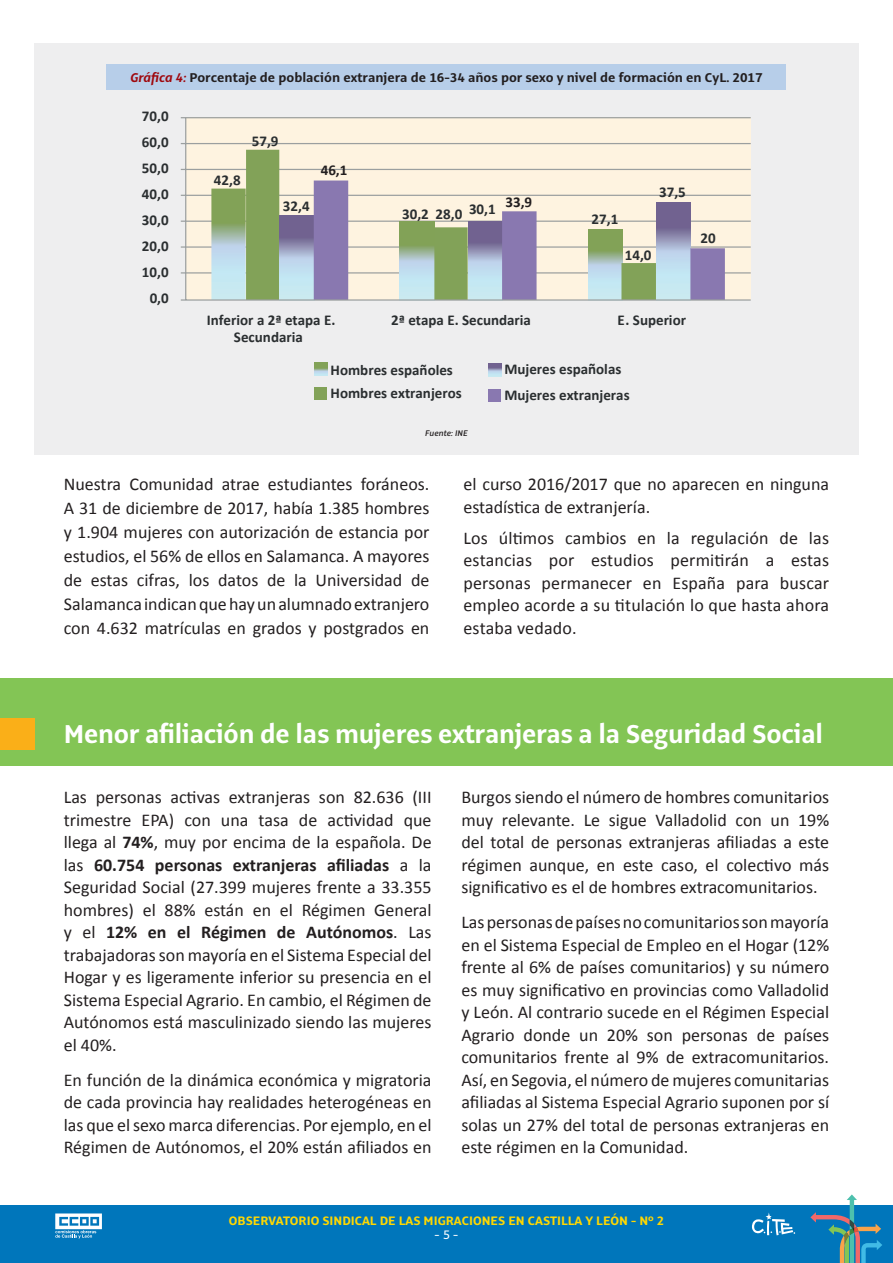
<style>
.page{position:relative;width:893px;height:1263px;background:#fff}
.page>*{position:absolute;margin:0;border:0;box-sizing:border-box;transform-origin:0 0}
.t1{font:700 28.5px "Alto Pro";letter-spacing:-.01em;color:#fff;scale:.96 1}
.t2{font:18px/22.5px "Calibri";color:#231f20;text-align:justify}
.t3{font:700 15px/16.6px "Calibri";color:#2a2e30;text-align:center}
.t4{font:700 15px "Calibri";color:#231f20}
.t5{font:700 14.1px "Alto Pro";color:#231f20}
.t6{font:700 13.5px "Alto Pro";color:#ffd801}
.t7{font:500 13.5px "Alto Pro";color:#fff}
.t8{font:italic 600 9px "Alto Pro";color:#231f20}
.s1{font-style:italic;color:#9f080e}
.s2{font-weight:700}
</style>
<div class="page">
<div style="left:0;top:1205px;width:893px;height:58px;background:#0076bb"></div>
<svg style="left:810px;top:1194px;width:72px;height:69px"></svg>
<svg style="left:55px;top:1213px;width:47px;height:25px"></svg>
<svg style="left:752px;top:1212px;width:43px;height:23px"></svg>
<div style="left:0;top:678px;width:893px;height:87px;background:#83c555"></div>
<div style="left:0;top:718px;width:34px;height:31px;background:#faaf18"></div>
<div style="left:34px;top:43px;width:825px;height:411px;background:#eeeeef"></div>
<div style="left:107px;top:64px;width:679px;height:26px;background:#b7cee9"></div>
<div style="left:186px;top:118px;width:565px;height:182px;background:#fef3e0"></div>
<hr style="left:186px;top:117px;width:565px;height:1px;background:#9b9f9f">
<hr style="left:186px;top:143px;width:565px;height:1px;background:#9b9f9f">
<hr style="left:186px;top:169px;width:565px;height:1px;background:#9b9f9f">
<hr style="left:186px;top:195px;width:565px;height:1px;background:#9b9f9f">
<hr style="left:186px;top:221px;width:565px;height:1px;background:#9b9f9f">
<hr style="left:186px;top:246px;width:565px;height:2px;background:#9b9f9f">
<hr style="left:186px;top:272px;width:565px;height:2px;background:#9b9f9f">
<img style="left:211px;top:189px;width:35px;height:110px">
<svg style="left:246px;top:150px;width:410px;height:149px"></svg>
<img style="left:280px;top:216px;width:34px;height:83px">
<svg style="left:314px;top:181px;width:411px;height:118px"></svg>
<hr style="left:185px;top:118px;width:1px;height:182px;background:#9b9f9f">
<hr style="left:186px;top:299px;width:565px;height:2px;background:#9b9f9f">
<svg style="left:314px;top:363px;width:13px;height:13px"></svg>
<div style="left:314px;top:387px;width:13px;height:13px;background:#82a258"></div>
<div style="left:488px;top:389px;width:13px;height:12px;background:#8978b0"></div>
<svg style="left:488px;top:363px;width:13px;height:13px"></svg>
<p class="t5" style="left:130px;top:69px;width:634px"><span class="s1">Gráfica 4:</span> Porcentaje de población extranjera de 16-34 años por sexo y nivel de formación en CyL. 2017</p>
<p class="t3" style="left:142px;top:107px;width:28px">70,0</p>
<p class="t3" style="left:142px;top:133px;width:28px">60,0</p>
<p class="t3" style="left:142px;top:159px;width:28px">50,0</p>
<p class="t3" style="left:142px;top:185px;width:28px">40,0</p>
<p class="t3" style="left:142px;top:211px;width:28px">30,0</p>
<p class="t3" style="left:142px;top:237px;width:28px">20,0</p>
<p class="t3" style="left:142px;top:263px;width:28px">10,0</p>
<p class="t3" style="left:150px;top:289px;width:21px">0,0</p>
<p class="t3" style="left:214px;top:171px;width:28px">42,8</p>
<p class="t3" style="left:252px;top:132px;width:28px">57,9</p>
<p class="t4" style="left:321px;top:160px;width:28px">46,1</p>
<p class="t4" style="left:505px;top:193px;width:28px">33,9</p>
<p class="t3" style="left:283px;top:197px;width:28px">32,4</p>
<p class="t3" style="left:469px;top:200px;width:28px">30,1</p>
<p class="t3" style="left:402px;top:205px;width:28px">30,2</p>
<p class="t3" style="left:592px;top:210px;width:28px">27,1</p>
<p class="t3" style="left:436px;top:205px;width:28px">28,0</p>
<p class="t3" style="left:659px;top:183px;width:28px">37,5</p>
<p class="t3" style="left:625px;top:245px;width:28px">14,0</p>
<p class="t3" style="left:701px;top:229px;width:17px">20</p>
<p class="t3" style="left:207px;top:311px;width:130px">Inferior a 2ª etapa E.<br>Secundaria</p>
<p class="t3" style="left:391px;top:311px;width:141px">2ª etapa E. Secundaria</p>
<p class="t3" style="left:617px;top:311px;width:70px">E. Superior</p>
<p class="t3" style="left:331px;top:357px;width:133px;line-height:23.7px;text-align:left">Hombres españoles<br>Hombres extranjeros</p>
<p class="t3" style="left:504px;top:359px;width:118px">Mujeres españolas</p>
<p class="t3" style="left:504px;top:386px;width:127px">Mujeres extranjeras</p>
<p class="t8" style="left:425px;top:428px;width:44px">Fuente: INE</p>
<p class="t2" style="left:64px;top:472px;width:367px;line-height:24px">Nuestra Comunidad atrae estudiantes foráneos.<br>A 31 de diciembre de 2017, había 1.385 hombres y 1.904 mujeres con autorización de estancia por estudios, el 56% de ellos en Salamanca. A mayores de estas cifras, los datos de la Universidad de Salamanca indican que hay un alumnado extranjero con 4.632 matrículas en grados y postgrados en</p>
<p class="t2" style="left:463px;top:472px;width:367px">el curso 2016/2017 que no aparecen en ninguna estadística de extranjería.</p>
<p class="t2" style="left:463px;top:526px;width:367px">Los últimos cambios en la regulación de las estancias por estudios permitirán a estas personas permanecer en España para buscar empleo acorde a su titulación lo que hasta ahora estaba vedado.</p>
<h1 class="t1" style="left:64px;top:716px;width:792px">Menor afiliación de las mujeres extranjeras a la Seguridad Social</h1>
<p class="t2" style="left:64px;top:785px;width:369px">Las personas activas extranjeras son 82.636 (III trimestre EPA) con una tasa de actividad que llega al <span class="s2">74%</span>, muy por encima de la española. De las <span class="s2">60.754 personas extranjeras afiliadas</span> a la Seguridad Social (27.399 mujeres frente a 33.355 hombres) el 88% están en el Régimen General y el <span class="s2">12% en el Régimen de Autónomos</span>. Las trabajadoras son mayoría en el Sistema Especial del Hogar y es ligeramente inferior su presencia en el Sistema Especial Agrario. En cambio, el Régimen de Autónomos está masculinizado siendo las mujeres el 40%.</p>
<p class="t2" style="left:64px;top:1068px;width:369px">En función de la dinámica económica y migratoria de cada provincia hay realidades heterogéneas en las que el sexo marca diferencias. Por ejemplo, en el Régimen de Autónomos, el 20% están afiliados en</p>
<p class="t2" style="left:461px;top:785px;width:369px">Burgos siendo el número de hombres comunitarios muy relevante. Le sigue Valladolid con un 19% del total de personas extranjeras afiliadas a este régimen aunque, en este caso, el colectivo más significativo es el de hombres extracomunitarios.</p>
<p class="t2" style="left:461px;top:910px;width:369px">Las personas de países no comunitarios son mayoría en el Sistema Especial de Empleo en el Hogar (12% frente al 6% de países comunitarios) y su número es muy significativo en provincias como Valladolid y León. Al contrario sucede en el Régimen Especial Agrario donde un 20% son personas de países comunitarios frente al 9% de extracomunitarios.<br>Así, en Segovia, el número de mujeres comunitarias afiliadas al Sistema Especial Agrario suponen por sí solas un 27% del total de personas extranjeras en este régimen en la Comunidad.</p>
<p class="t6" style="left:229px;top:1212px;width:437px">OBSERVATORIO SINDICAL DE LAS MIGRACIONES EN CASTILLA Y LEÓN - Nº 2</p>
<p class="t7" style="left:435px;top:1227px;width:25px">- 5 -</p>
</div>
